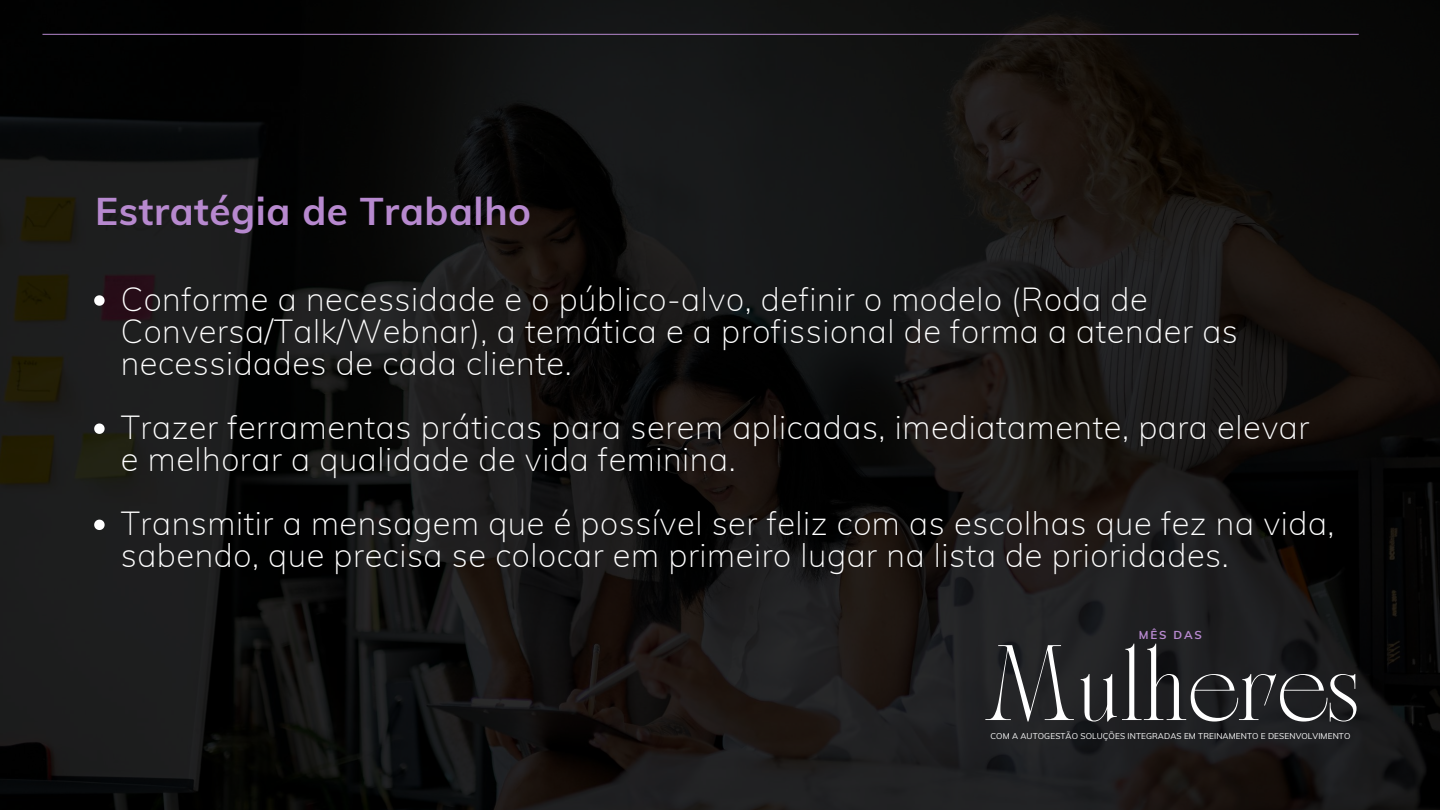
<style>
.page{position:relative;width:1440px;height:810px;background:#fff}
.page>*{position:absolute;margin:0;border:0;box-sizing:border-box;transform-origin:0 0}
.t1{font:74.9px "TAN Nightingale";color:#fff}
.t2{font:700 38.7px "Muli";letter-spacing:.015em;color:#b789cf}
.t3{font:200 32.6px/32px "Muli";letter-spacing:.015em;color:#fff}
.t4{font:700 11.5px "Muli";letter-spacing:.165em;color:#b789cf}
.t5{font:8.2px "Muli";letter-spacing:.01em;color:#fff}
</style>
<div class="page">
<img style="left:0;top:0;width:1440px;height:810px">
<hr style="left:42px;top:34px;width:1317px;height:1px;background:#b789cf">
<svg style="left:94px;top:295px;width:11px;height:11px"></svg>
<svg style="left:94px;top:423px;width:11px;height:11px"></svg>
<svg style="left:94px;top:520px;width:11px;height:10px"></svg>
<p class="t2" style="left:95px;top:186px;width:437px">Estratégia de Trabalho</p>
<p class="t3" style="left:121px;top:282px;width:1119px">Conforme a necessidade e o público-alvo, definir o modelo (Roda de<br>Conversa/Talk/Webnar), a temática e a profissional de forma a atender as necessidades de cada cliente.</p>
<p class="t3" style="left:121px;top:410px;width:1190px">Trazer ferramentas práticas para serem aplicadas, imediatamente, para elevar e melhorar a qualidade de vida feminina.</p>
<p class="t3" style="left:121px;top:507px;width:1215px">Transmitir a mensagem que é possível ser feliz com as escolhas que fez na vida, sabendo, que precisa se colocar em primeiro lugar na lista de prioridades.</p>
<p class="t4" style="left:1139px;top:627px;width:65px">MÊS DAS</p>
<h1 class="t1" style="left:983px;top:644px;width:378px">Mulheres</h1>
<p class="t5" style="left:991px;top:731px;width:361px">COM A AUTOGESTÃO SOLUÇÕES INTEGRADAS EM TREINAMENTO E DESENVOLVIMENTO</p>
</div>
